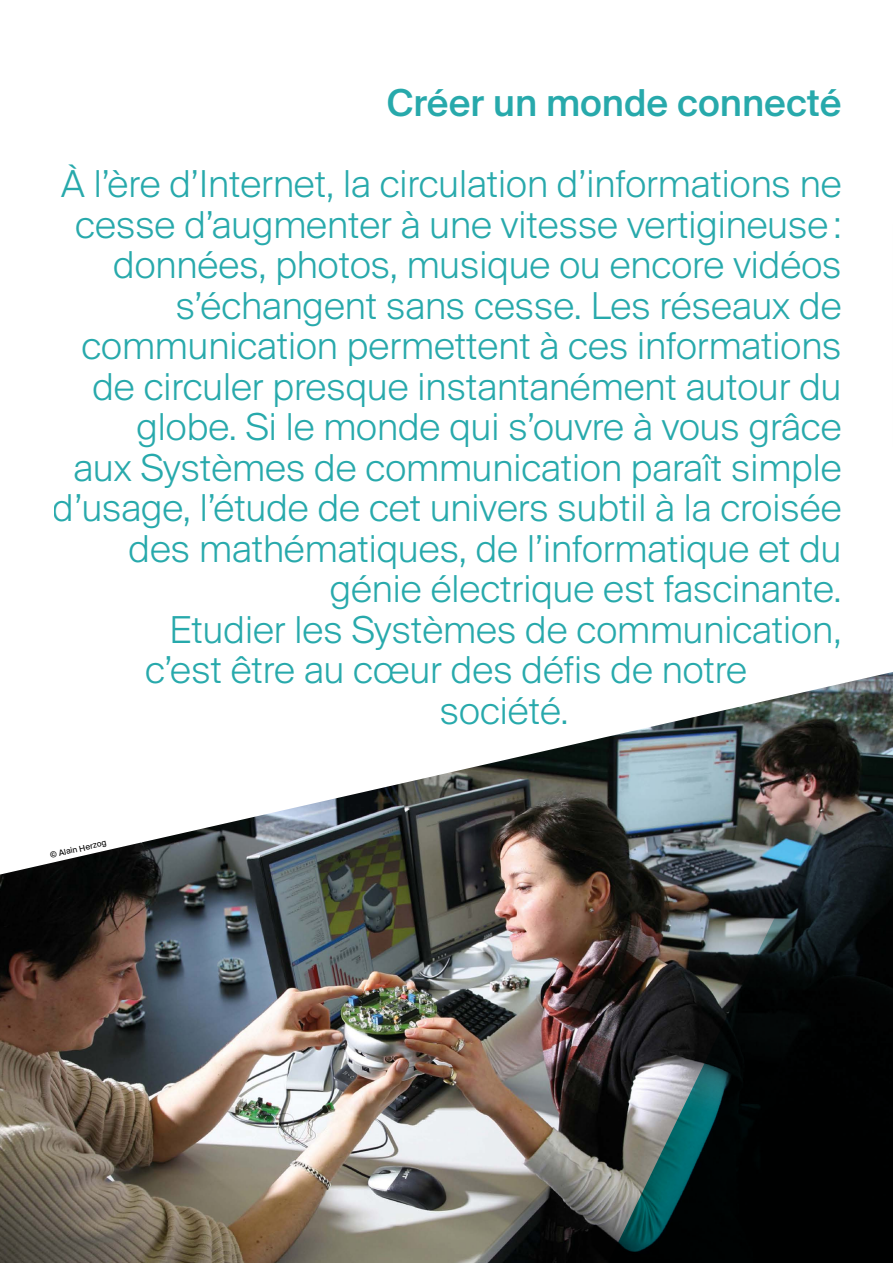
<style>
.page{position:relative;width:893px;height:1263px;background:#fff}
.page>*{position:absolute;margin:0;border:0;box-sizing:border-box;transform-origin:0 0}
.t1{font:300 40.5px "Suisse BP Intl";color:#009a9d}
.t2{font:500 40.5px "Suisse BP Intl";color:#009a9d}
.t3{font:9px "Suisse BP Intl";color:#000}
</style>
<div class="page">
<img style="left:0;top:738px;width:602px;height:525px">
<img style="left:602px;top:672px;width:291px;height:591px">
<p class="t2" style="left:386px;top:79px;width:457px">Créer un monde connecté</p>
<p class="t1" style="left:61px;top:160px;width:782px">À l’ère d’Internet, la circulation d’informations ne</p>
<p class="t1" style="left:75px;top:200px;width:768px">cesse d’augmenter à une vitesse vertigineuse:</p>
<p class="t1" style="left:113px;top:241px;width:730px">données, photos, musique ou encore vidéos</p>
<p class="t1" style="left:176px;top:281px;width:667px">s’échangent sans cesse. Les réseaux de</p>
<p class="t1" style="left:81px;top:322px;width:762px">communication permettent à ces informations</p>
<p class="t1" style="left:92px;top:362px;width:751px">de circuler presque instantanément autour du</p>
<p class="t1" style="left:137px;top:403px;width:706px">globe. Si le monde qui s’ouvre à vous grâce</p>
<p class="t1" style="left:73px;top:443px;width:770px">aux Systèmes de communication paraît simple</p>
<p class="t1" style="left:53px;top:484px;width:790px">d’usage, l’étude de cet univers subtil à la croisée</p>
<p class="t1" style="left:129px;top:524px;width:714px">des mathématiques, de l’informatique et du</p>
<p class="t1" style="left:330px;top:565px;width:513px">génie électrique est fascinante.</p>
<p class="t1" style="left:170px;top:605px;width:674px">Etudier les Systèmes de communication,</p>
<p class="t1" style="left:145px;top:646px;width:603px">c’est être au cœur des défis de notre</p>
<p class="t1" style="left:440px;top:686px;width:130px">société.</p>
<p class="t3" style="left:49px;top:850px;width:59px;rotate:-13deg">© Alain Herzog</p>
</div>
